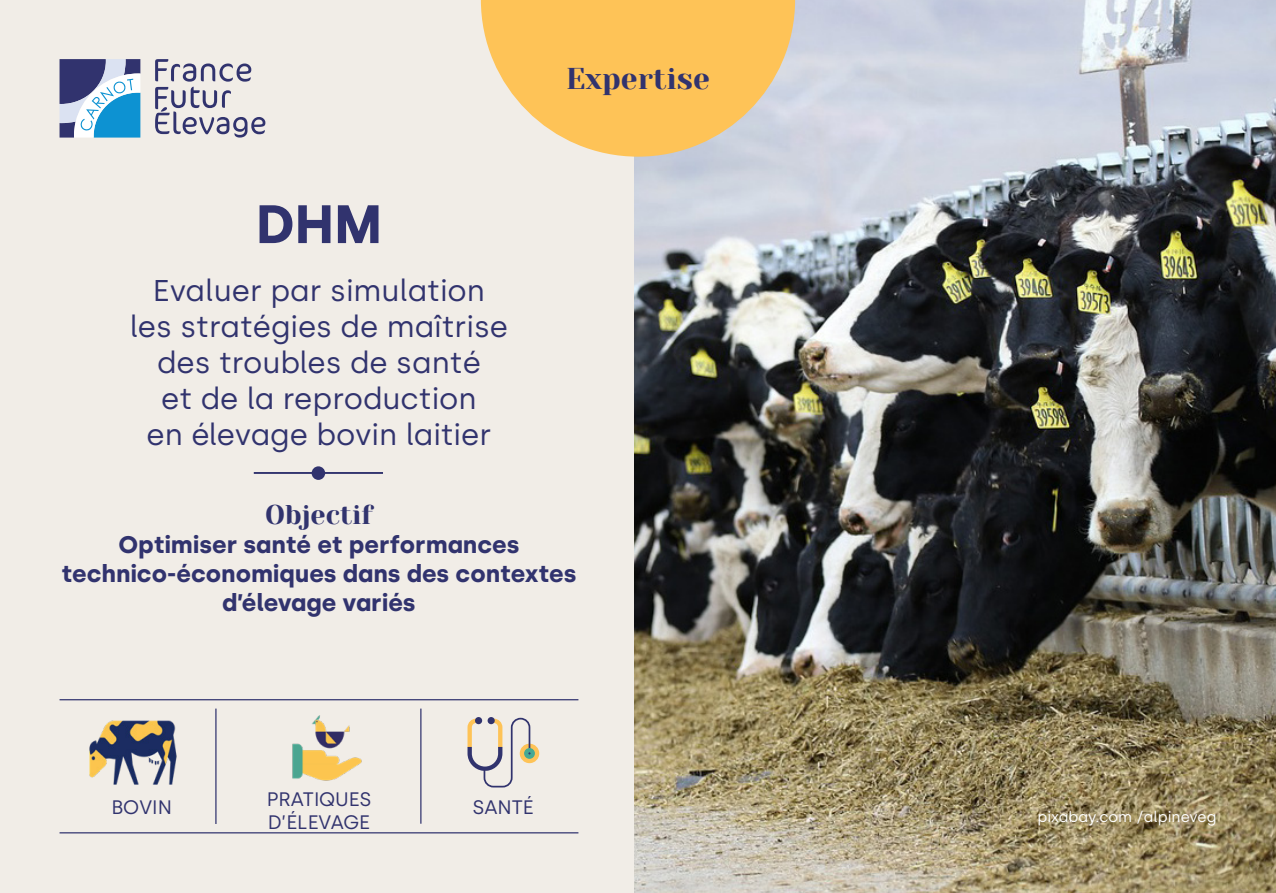
<style>
.page{position:relative;width:1276px;height:893px;background:#fff}
.page>*{position:absolute;margin:0;border:0;box-sizing:border-box;transform-origin:0 0}
.Nom_du_projet{font:700 54px "Silka";color:#31336e}
.Descriptif_court{font:30px "Silka";color:#31336e}
.t1{font:30px "Yeseva One";color:#31336e}
.Titre_objectif{font:27px "Yeseva One";color:#31336e}
.Texte_objecvtif{font:700 24px/28.8px "Silka";color:#31336e;text-align:center}
.Textes_pictos{font:19.5px "Silka";color:#31336e}
.Descriptif_bandeau{font:15px "Silka";color:#fff}
</style>
<div class="page">
<div style="left:0;top:0;width:638px;height:893px;background:#f1ede7"></div>
<svg style="left:60px;top:59px;width:80px;height:79px;background:#7098c0"></svg>
<svg style="left:155px;top:59px;width:110px;height:79px"></svg>
<img style="left:634px;top:0;width:642px;height:893px">
<svg style="left:481px;top:0;width:314px;height:157px;background:#f7c975"></svg>
<hr style="left:60px;top:699px;width:518px;height:1px;background:#31336e">
<hr style="left:60px;top:832px;width:518px;height:1px;background:#31336e">
<hr style="left:215px;top:709px;width:1px;height:115px;background:#31336e">
<hr style="left:420px;top:709px;width:1px;height:115px;background:#31336e">
<hr style="left:254px;top:472px;width:129px;height:2px;background:#31336e">
<div style="left:312px;top:466px;width:13px;height:14px;background:#31336e;border-radius:50%"></div>
<div style="left:520px;top:744px;width:19px;height:19px;background:#fec357;border-radius:50%"></div>
<svg style="left:524px;top:748px;width:11px;height:11px"></svg>
<svg style="left:467px;top:717px;width:64px;height:71px"></svg>
<div style="left:475px;top:717px;width:7px;height:7px;background:#31336e;border-radius:50%"></div>
<div style="left:487px;top:717px;width:8px;height:7px;background:#31336e;border-radius:50%"></div>
<img style="left:89px;top:720px;width:88px;height:64px">
<img style="left:292px;top:715px;width:70px;height:66px">
<p class="Nom_du_projet" style="left:256px;top:192px;width:128px">DHM</p>
<p class="Descriptif_court" style="left:153px;top:272px;width:334px">Evaluer par simulation</p>
<p class="Descriptif_court" style="left:130px;top:308px;width:380px">les stratégies de maîtrise</p>
<p class="Descriptif_court" style="left:157px;top:344px;width:325px">des troubles de santé</p>
<p class="Descriptif_court" style="left:161px;top:380px;width:317px">et de la reproduction</p>
<p class="Descriptif_court" style="left:147px;top:416px;width:346px">en élevage bovin laitier</p>
<p class="t1" style="left:566px;top:57px;width:145px">Expertise</p>
<p class="Titre_objectif" style="left:265px;top:495px;width:109px">Objectif</p>
<p class="Texte_objecvtif" style="left:61px;top:530px;width:516px">Optimiser santé et performances technico-économiques dans des contextes d’élevage variés</p>
<p class="Textes_pictos" style="left:267px;top:788px;width:106px">PRATIQUES</p>
<p class="Textes_pictos" style="left:268px;top:811px;width:104px">D’ÉLEVAGE</p>
<p class="Descriptif_bandeau" style="left:1037px;top:807px;width:180px">pixabay.com /alpineveg</p>
<p class="Textes_pictos" style="left:111px;top:796px;width:62px">BOVIN</p>
<p class="Textes_pictos" style="left:473px;top:796px;width:62px">SANTÉ</p>
</div>
